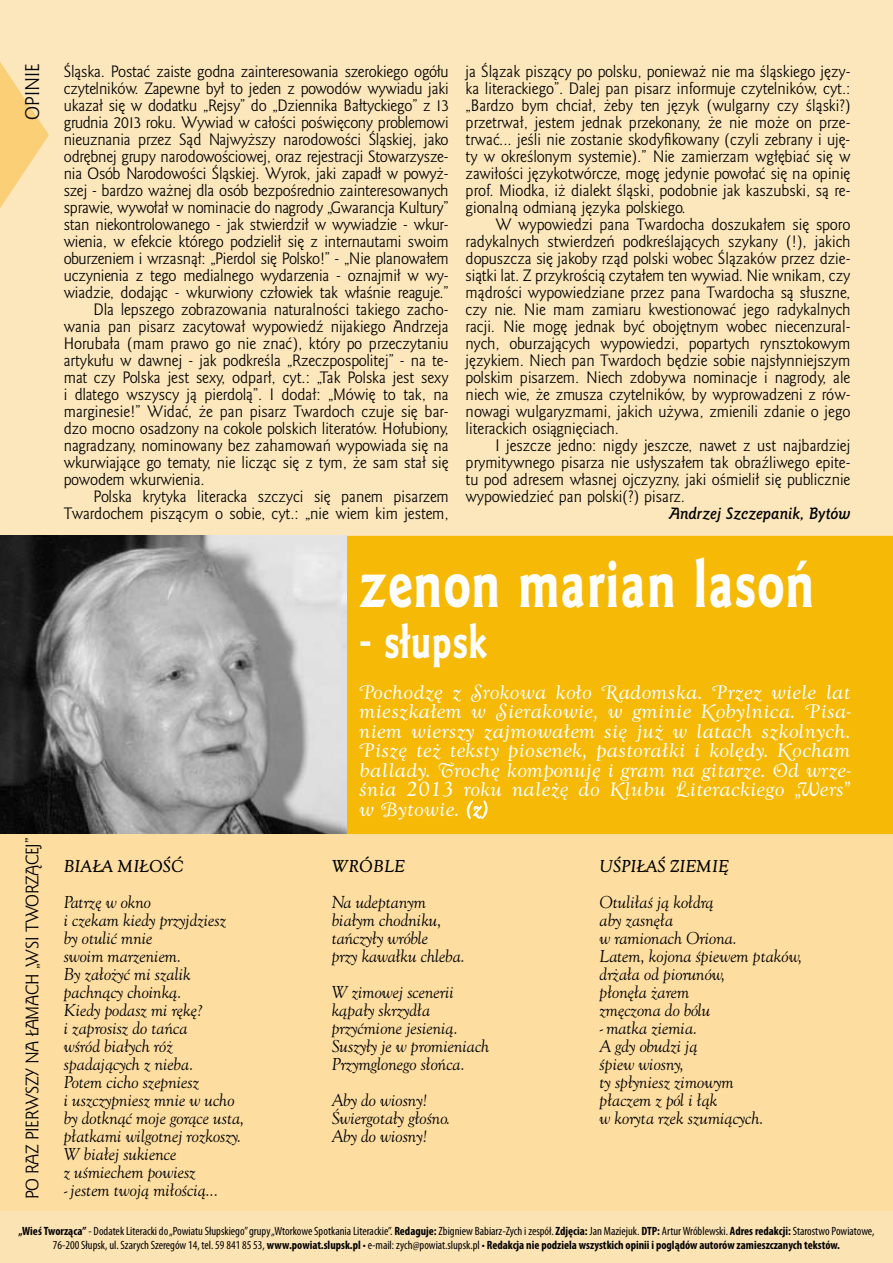
<style>
.page{position:relative;width:893px;height:1263px;background:#fff}
.page>*{position:absolute;margin:0;border:0;box-sizing:border-box;transform-origin:0 0}
.t1{font:60.45px "Goldy EFN Heavy";letter-spacing:.025em;color:#fff;scale:.77 1}
.t2{font:42.9px "Goldy EFN Heavy";letter-spacing:.025em;color:#fff;scale:.77 1}
.t3{font:18px/19.5px "Goldy Swash EFN";letter-spacing:.01em;color:#fff;text-align:justify}
.t4{font:18px "Goldy EFN";color:#000}
.t5{font:16.5px "Goldy EFN";letter-spacing:-.025em;color:#000}
.t6{font:15px/17px "Goldy EFN";color:#000;text-align:justify}
.t7{font:italic 15px/18px "Goldy Olds EFN";color:#000}
.t8{font:italic 700 15px "Goldy Olds EFN";color:#000}
.t9{font:italic 700 15px "Goldy EFN";color:#000}
.t10{font:condensed 12px/14.4px "Myriad Pro";color:#000;text-align:center}
.s1{font-weight:700}
</style>
<div class="page">
<div style="left:0;top:0;width:893px;height:536px;background:#fce7bc"></div>
<div style="left:0;top:536px;width:893px;height:727px;background:#fddda0"></div>
<div style="left:0;top:1212px;width:893px;height:51px;background:#fce3b4"></div>
<div style="left:0;top:536px;width:893px;height:297px;background:#f6b905"></div>
<svg style="left:467px;top:800px;width:21px;height:19px"></svg>
<svg style="left:0;top:62px;width:49px;height:146px"></svg>
<img style="left:0;top:536px;width:346px;height:297px">
<p class="t4" style="left:22px;top:120px;width:57px;rotate:-90deg">opinie</p>
<p class="t5" style="left:22px;top:1199px;width:363px;rotate:-90deg">Po raz pierwszy na łam ach „Wsi Tworząc ej”</p>
<p class="t6" style="left:64px;top:63px;width:386px">Śląska. Postać zaiste godna zainteresowania szerokiego ogółu</p>
<p class="t6" style="left:64px;top:80px;width:386px">czytelników. Zapewne był to jeden z powodów wywiadu jaki</p>
<p class="t6" style="left:64px;top:97px;width:386px">ukazał się w dodatku „Rejsy” do „Dziennika Bałtyckiego” z 13</p>
<p class="t6" style="left:64px;top:114px;width:386px">grudnia 2013 roku. Wywiad w całości poświęcony problemowi</p>
<p class="t6" style="left:64px;top:131px;width:386px">nieuznania przez Sąd Najwyższy narodowości Śląskiej, jako</p>
<p class="t6" style="left:64px;top:148px;width:386px">odrębnej grupy narodowościowej, oraz rejestracji Stowarzysze-</p>
<p class="t6" style="left:64px;top:165px;width:386px">nia Osób Narodowości Śląskiej. Wyrok, jaki zapadł w powyż-</p>
<p class="t6" style="left:64px;top:182px;width:386px">szej - bardzo ważnej dla osób bezpośrednio zainteresowanych</p>
<p class="t6" style="left:64px;top:199px;width:386px">sprawie, wywołał w nominacie do nagrody „Gwarancja Kultury”</p>
<p class="t6" style="left:64px;top:216px;width:386px">stan niekontrolowanego - jak stwierdził w wywiadzie - wkur-</p>
<p class="t6" style="left:64px;top:233px;width:386px">wienia, w efekcie którego podzielił się z internautami swoim</p>
<p class="t6" style="left:64px;top:250px;width:386px">oburzeniem i wrzasnął: „Pierdol się Polsko!” - „N ie planowałem</p>
<p class="t6" style="left:64px;top:267px;width:386px">uczynienia z tego medialnego wydarzenia - oznajmił w wy-</p>
<p class="t6" style="left:64px;top:284px;width:386px">wiadzie, dodając - wkurwiony człowiek tak właśnie reaguje.”</p>
<p class="t6" style="left:94px;top:301px;width:357px">Dla lepszego zobrazowania naturalności takiego zacho-</p>
<p class="t6" style="left:64px;top:318px;width:386px">wania pan pisarz zacytował wypowiedź nijakiego Andrzeja</p>
<p class="t6" style="left:64px;top:335px;width:386px">Horubała (mam prawo go nie znać), który po przeczytaniu</p>
<p class="t6" style="left:64px;top:352px;width:386px">artykułu w dawnej - jak podkreśla „Rzeczpospolitej” - na te-</p>
<p class="t6" style="left:64px;top:369px;width:386px">mat czy Polska jest sexy, odparł, cyt.: „Tak Polska jest sexy</p>
<p class="t6" style="left:64px;top:386px;width:386px">i dlatego wszyscy ją pierdolą”. I dodał: „Mówię to tak, na</p>
<p class="t6" style="left:64px;top:403px;width:386px">marginesie!” Widać, że pan pisarz Twardoch czuje się bar-</p>
<p class="t6" style="left:64px;top:420px;width:386px">dzo mocno osadzony na cokole polskich literatów. Hołubiony,</p>
<p class="t6" style="left:64px;top:437px;width:386px">nagradzany, nominowany bez zahamowań wypowiada się na</p>
<p class="t6" style="left:64px;top:454px;width:386px">wkurwiające go tematy, nie licząc się z tym, że sam stał się</p>
<p class="t6" style="left:64px;top:471px;width:143px">powodem wkurwienia.</p>
<p class="t6" style="left:94px;top:488px;width:357px">Polska krytyka literacka szczyci się panem pisarzem</p>
<p class="t6" style="left:64px;top:505px;width:386px">Twardochem piszącym o sobie, cyt.: „nie wiem kim jestem,</p>
<p class="t6" style="left:466px;top:63px;width:386px">ja Ślązak piszący po polsku, ponieważ nie ma śląskiego języ&shy;ka literackiego”. Dalej pan pisarz informuje czytelników, cyt.: „Bardzo bym chciał, żeby ten język (wulgarny czy śląski?) przetrwał, jestem jednak przekonany, że nie może on prze&shy;trwać... jeśli nie zostanie skodyfikowany (czyli zebrany i uję&shy;ty w określonym systemie).” N ie zamierzam wgłębiać się w zawiłości językotwórcze, mogę jedynie powołać się na opinię prof. Miodka, iż dialekt śląski, podobnie jak kaszubski, są re&shy;gionalną odmianą języka polskiego.</p>
<p class="t6" style="left:466px;top:216px;width:386px;text-indent:30px">W wypowiedzi pana Twardocha doszukałem się sporo radykalnych stwierdzeń podkreślających szykany (!), jakich dopuszcza się jakoby rząd polski wobec Ślązaków przez dzie&shy;siątki lat. Z przykrością czytałem ten wywiad. N ie wnikam, czy mądrości wypowiedziane przez pana Twardocha są słuszne, czy nie. N ie mam zamiaru kwestionować jego radykalnych racji. N ie mogę jednak być obojętnym wobec niecenzural&shy;nych, oburzających wypowiedzi, popartych rynsztokowym językiem. N iech pan Twardoch będzie sobie najsłynniejszym polskim pisarzem. N iech zdobywa nominacje i nagrody, ale niech wie, że zmusza czytelników, by wyprowadzeni z rów&shy;nowagi wulgaryzmami, jakich używa, zmienili zdanie o jego literackich osiągnięciach.</p>
<p class="t6" style="left:466px;top:437px;width:386px;text-indent:30px">I jeszcze jedno: nigdy jeszcze, nawet z ust najbardziej prymitywnego pisarza nie usłyszałem tak obraźliwego epite&shy;tu pod adresem własnej ojczyzny, jaki ośmielił się publicznie wypowiedzieć pan polski(?) pisarz.</p>
<p class="t9" style="left:669px;top:504px;width:183px">Andrzej Szczepanik, Bytów</p>
<h1 class="t1" style="left:359px;top:546px;width:592px">zenon marian lasoń</h1>
<h2 class="t2" style="left:359px;top:615px;width:167px">- słupsk</h2>
<p class="t8" style="left:64px;top:855px;width:121px">BIAŁA MIŁOŚĆ</p>
<p class="t7" style="left:64px;top:892px;width:182px">Patrzę w okno<br>i czekam kiedy przyjdziesz<br>by otulić mnie<br>swoim marzeniem.<br>By założyć mi szalik pachnący choinką.<br>Kiedy podasz mi rękę?<br>i zaprosisz do tańca<br>wśród białych róż spadających z nieba.<br>Potem cicho szepniesz<br>i uszczypniesz mnie w ucho by dotknąć moje gorące usta, płatkami wilgotnej rozkoszy.<br>W białej sukience<br>z uśmiechem powiesz</p>
<p class="t7" style="left:64px;top:1180px;width:156px">- jestem twoją miłością...</p>
<p class="t3" style="left:359px;top:683px;width:493px">Pochodzę z Srokowa koło Radomska. Przez wiele lat mieszkałem w Sierakowie, w gminie Kobylnica. Pisa&shy;niem wierszy zajmowałem się już w latach szkolnych.<br>Piszę też teksty piosenek, pastorałki i kolędy. Kocham ballady. Trochę komponuję i gram na gitarze. Od wrze&shy;śnia 2013 roku należę do Klubu Literackiego „Wers” w Bytowie. (z)</p>
<p class="t8" style="left:332px;top:855px;width:75px">WRÓBLE</p>
<p class="t7" style="left:332px;top:892px;width:135px">Na udeptanym białym chodniku, tańczyły wróble<br>przy kawałku chleba.</p>
<p class="t7" style="left:332px;top:982px;width:159px">W zimowej scenerii kąpały skrzydła przyćmione jesienią.<br>Suszyły je w promieniach<br>Przymglonego słońca.</p>
<p class="t7" style="left:332px;top:1090px;width:120px">Aby do wiosny!<br>Świergotały głośno.<br>Aby do wiosny!</p>
<p class="t8" style="left:600px;top:855px;width:131px">UŚPIŁAŚ ZIEMIĘ</p>
<p class="t7" style="left:600px;top:892px;width:204px">Otuliłaś ją kołdrą<br>aby zasnęła<br>w ramionach Oriona.<br>Latem, kojona śpiewem ptaków, drżała od piorunów,<br>płonęła żarem<br>zmęczona do bólu</p>
<p class="t7" style="left:600px;top:1018px;width:166px">- matka ziemia.<br>A gdy obudzi ją<br>śpiew wiosny,<br>ty spłyniesz zimowym płaczem z pól i łąk<br>w koryta rzek szumiących.</p>
<p class="t10" style="left:18px;top:1223px;width:858px"><span class="s1">„Wieś Tworząca”</span> - Dodatek Literacki do „Powiatu Słupskiego” grupy „Wtorkowe Spotkania Literackie”. <span class="s1">Redaguje:</span> Zbigniew Babiarz-Zych i zespół. <span class="s1">Zdjęcia:</span> Jan Maziejuk. <span class="s1">DTP:</span> Artur Wróblewski. <span class="s1">Adres redakcji:</span> Starostwo Powiatowe,<br>76-200 Słupsk, ul. Szarych Szeregów 14, tel. 59 841 85 53, <span class="s1">www.powiat.slupsk.pl</span> • e-mail: zych@powiat.slupsk.pl • <span class="s1">Redakcja nie podziela wszystkich opinii i poglądów autorów zamieszczanych tekstów.</span></p>
</div>
